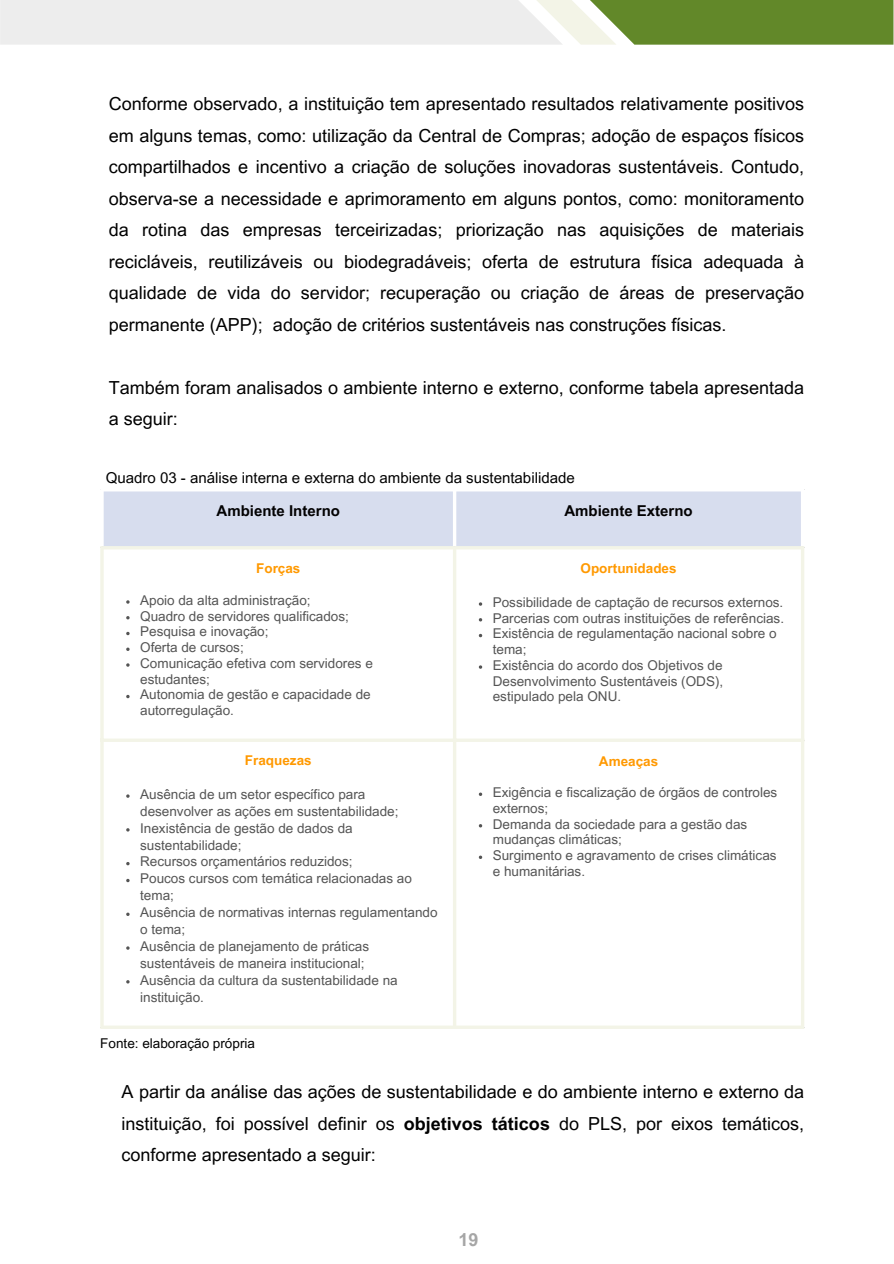
<style>
.page{position:relative;width:894px;height:1264px;background:#fff}
.page>*{position:absolute;margin:0;border:0;box-sizing:border-box;transform-origin:0 0}
.t1{font:18px/31.5px "Arial MT Pro";color:#000;text-align:justify}
.t2{font:700 18px "Arial MT Pro";color:#a6a6a6}
.t3{font:15px "Arial MT Pro";color:#000}
.t4{font:700 15px "Arial MT Pro";color:#030203}
.t5{font:13.5px/15.8px "Arial MT Pro";color:#545454}
.t6{font:700 13.5px "Arial MT Pro";color:#f90}
.t7{font:13.5px "Arial MT Pro";color:#000}
.s1{font-weight:700}
</style>
<div class="page">
<div style="left:104px;top:491px;width:696px;height:55px;background:#d7ddee"></div>
<svg style="left:478px;top:792px;width:4px;height:4px"></svg>
<svg style="left:478px;top:855px;width:4px;height:4px"></svg>
<svg style="left:103px;top:492px;width:1px;height:54px"></svg>
<hr style="left:453px;top:491px;width:3px;height:55px;background:#fff">
<svg style="left:800px;top:491px;width:1px;height:55px"></svg>
<hr style="left:100px;top:549px;width:4px;height:476px;background:#f3f4e7">
<hr style="left:453px;top:549px;width:3px;height:476px;background:#f3f4e7">
<svg style="left:800px;top:549px;width:4px;height:476px;fill:#f3f4e7"></svg>
<hr style="left:100px;top:546px;width:704px;height:3px;background:#f3f4e7">
<svg style="left:104px;top:738px;width:700px;height:4px;fill:#f3f4e7"></svg>
<hr style="left:100px;top:1025px;width:704px;height:3px;background:#f3f4e7">
<svg style="left:0;top:0;width:893px;height:45px;background:#c2ceb0"></svg>
<p class="t1" style="left:109px;top:90px;width:696px">Conforme observado, a instituição tem apresentado resultados relativamente positivos em alguns temas, como: utilização da Central de Compras; adoção de espaços físicos compartilhados e incentivo a criação de soluções inovadoras sustentáveis. Contudo, observa-se a necessidade e aprimoramento em alguns pontos, como: monitoramento da rotina das empresas terceirizadas; priorização nas aquisições de materiais recicláveis, reutilizáveis ou biodegradáveis; oferta de estrutura física adequada à qualidade de vida do servidor; recuperação ou criação de áreas de preservação permanente (APP); adoção de critérios sustentáveis nas construções físicas.</p>
<h1 class="t1" style="left:109px;top:374px;width:696px">Também foram analisados o ambiente interno e externo, conforme tabela apresentada a seguir:</h1>
<p class="t3" style="left:106px;top:472px;width:470px">Quadro 03 - análise interna e externa do ambiente da sustentabilidade</p>
<h1 class="t4" style="left:216px;top:505px;width:125px">Ambiente Interno</h1>
<h2 class="t4" style="left:564px;top:505px;width:130px">Ambiente Externo</h2>
<p class="t6" style="left:256px;top:563px;width:46px">Forças</p>
<p class="t5" style="left:140px;top:594px;width:172px">Apoio da alta administração;</p>
<p class="t5" style="left:140px;top:609px;width:210px">Quadro de servidores qualificados;</p>
<p class="t5" style="left:140px;top:625px;width:130px">Pesquisa e inovação;</p>
<p class="t5" style="left:140px;top:641px;width:105px">Oferta de cursos;</p>
<p class="t5" style="left:140px;top:657px;width:234px">Comunicação efetiva com servidores e estudantes;</p>
<p class="t5" style="left:140px;top:688px;width:232px">Autonomia de gestão e capacidade de autorregulação.</p>
<p class="t6" style="left:245px;top:755px;width:68px">Fraquezas</p>
<p class="t5" style="left:140px;top:787px;width:260px;line-height:16.8px">Ausência de um setor específico para desenvolver as ações em sustentabilidade;</p>
<p class="t5" style="left:140px;top:821px;width:214px;line-height:16.8px">Inexistência de gestão de dados da sustentabilidade;</p>
<p class="t5" style="left:140px;top:855px;width:214px">Recursos orçamentários reduzidos;</p>
<p class="t5" style="left:140px;top:871px;width:273px;line-height:16.8px">Poucos cursos com temática relacionadas ao tema;</p>
<p class="t5" style="left:140px;top:905px;width:299px;line-height:16.8px">Ausência de normativas internas regulamentando o tema;</p>
<p class="t5" style="left:140px;top:939px;width:230px;line-height:16.8px">Ausência de planejamento de práticas sustentáveis de maneira institucional;</p>
<p class="t5" style="left:140px;top:973px;width:259px;line-height:16.8px">Ausência da cultura da sustentabilidade na instituição.</p>
<p class="t6" style="left:580px;top:563px;width:98px">Oportunidades</p>
<p class="t5" style="left:492px;top:596px;width:292px">Possibilidade de captação de recursos externos.</p>
<p class="t5" style="left:492px;top:611px;width:293px">Parcerias com outras instituições de referências.</p>
<p class="t5" style="left:492px;top:627px;width:285px">Existência de regulamentação nacional sobre o tema;</p>
<p class="t5" style="left:492px;top:659px;width:232px;text-align:justify">Existência do acordo dos Objetivos de Desenvolvimento Sustentáveis (ODS), estipulado pela ONU.</p>
<p class="t6" style="left:598px;top:755px;width:61px">Ameaças</p>
<p class="t5" style="left:492px;top:786px;width:286px">Exigência e fiscalização de órgãos de controles externos;</p>
<p class="t5" style="left:492px;top:817px;width:256px">Demanda da sociedade para a gestão das mudanças climáticas;</p>
<p class="t5" style="left:492px;top:849px;width:285px">Surgimento e agravamento de crises climáticas e humanitárias.</p>
<p class="t7" style="left:100px;top:1038px;width:156px">Fonte: elaboração própria</p>
<p class="t1" style="left:121px;top:1078px;width:684px">A partir da análise das ações de sustentabilidade e do ambiente interno e externo da instituição, foi possível definir os <span class="s1">objetivos táticos</span> do PLS, por eixos temáticos, conforme apresentado a seguir:</p>
<h1 class="t2" style="left:458px;top:1232px;width:22px">19</h1>
</div>
